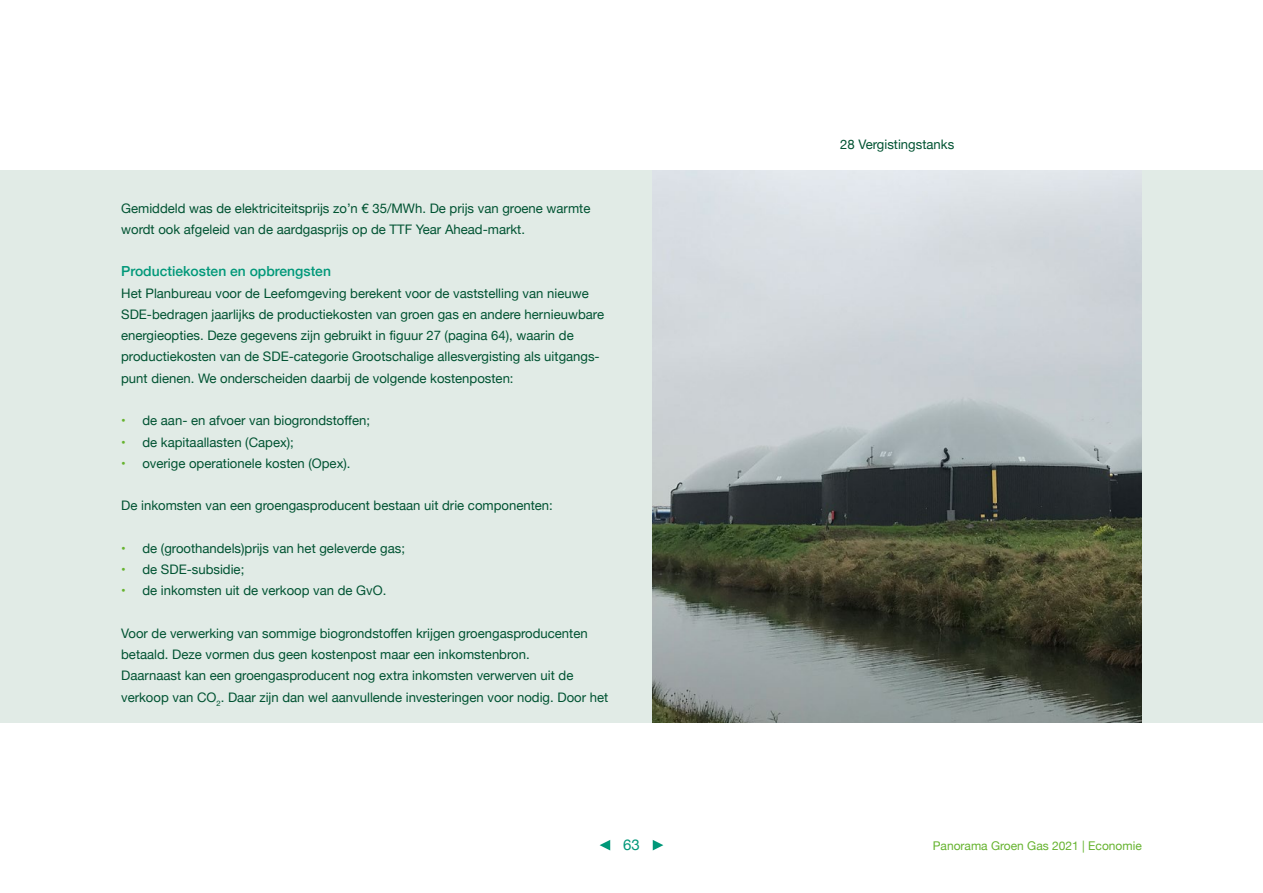
<style>
.page{position:relative;width:1263px;height:893px;background:#fff}
.page>*{position:absolute;margin:0;border:0;box-sizing:border-box;transform-origin:0 0}
.t1{font:15px "Helvetica Neue";color:#009879}
.t2{font:500 13.8px "Helvetica Neue";color:#009879}
.t3{font:13.2px/21.3px "Helvetica Neue";color:#005332}
.t4{font:12px "Helvetica Neue";color:#65b32e}
.s1{color:#65b32e}
</style>
<div class="page">
<div style="left:0;top:170px;width:1263px;height:553px;background:#e1ebe6"></div>
<svg style="left:653px;top:840px;width:10px;height:10px"></svg>
<svg style="left:600px;top:840px;width:10px;height:10px"></svg>
<img style="left:653px;top:178px;width:489px;height:545px">
<p class="t3" style="left:121px;top:198px;width:471px">Gemiddeld was de elektriciteitsprijs zo’n € 35/MWh. De prijs van groene warmte wordt ook afgeleid van de aardgasprijs op de TTF Year Ahead-markt.</p>
<p class="t2" style="left:121px;top:260px;width:211px">Productiekosten en opbrengsten</p>
<p class="t3" style="left:121px;top:283px;width:484px">Het Planbureau voor de Leefomgeving berekent voor de vaststelling van nieuwe SDE-bedragen jaarlijks de productiekosten van groen gas en andere hernieuwbare energieopties. Deze gegevens zijn gebruikt in figuur 27 (pagina 64), waarin de productiekosten van de SDE-categorie Grootschalige allesvergisting als uitgangs&shy;punt dienen. We onderscheiden daarbij de volgende kostenposten:</p>
<p class="t3" style="left:121px;top:411px;width:250px"><span class="s1">•</span> de aan- en afvoer van biogrondstoffen;</p>
<p class="t3" style="left:121px;top:432px;width:174px"><span class="s1">•</span> de kapitaallasten (Capex);</p>
<p class="t3" style="left:121px;top:453px;width:231px"><span class="s1">•</span> overige operationele kosten (Opex).</p>
<p class="t3" style="left:121px;top:496px;width:433px">De inkomsten van een groengasproducent bestaan uit drie componenten:</p>
<p class="t3" style="left:121px;top:538px;width:285px"><span class="s1">•</span> de (groothandels)prijs van het geleverde gas;</p>
<p class="t3" style="left:121px;top:559px;width:125px"><span class="s1">•</span> de SDE-subsidie;</p>
<p class="t3" style="left:121px;top:581px;width:267px"><span class="s1">•</span> de inkomsten uit de verkoop van de GvO.</p>
<p class="t3" style="left:121px;top:623px;width:489px">Voor de verwerking van sommige biogrondstoffen krijgen groengasproducenten betaald. Deze vormen dus geen kostenpost maar een inkomstenbron.<br>Daarnaast kan een groengasproducent nog extra inkomsten verwerven uit de verkoop van CO<sub>2</sub>. Daar zijn dan wel aanvullende investeringen voor nodig. Door het</p>
<p class="t3" style="left:840px;top:134px;width:115px">28 Vergistingstanks</p>
<p class="t1" style="left:623px;top:834px;width:18px">63</p>
<p class="t4" style="left:933px;top:837px;width:210px">Panorama Groen Gas 2021 | Economie</p>
</div>
